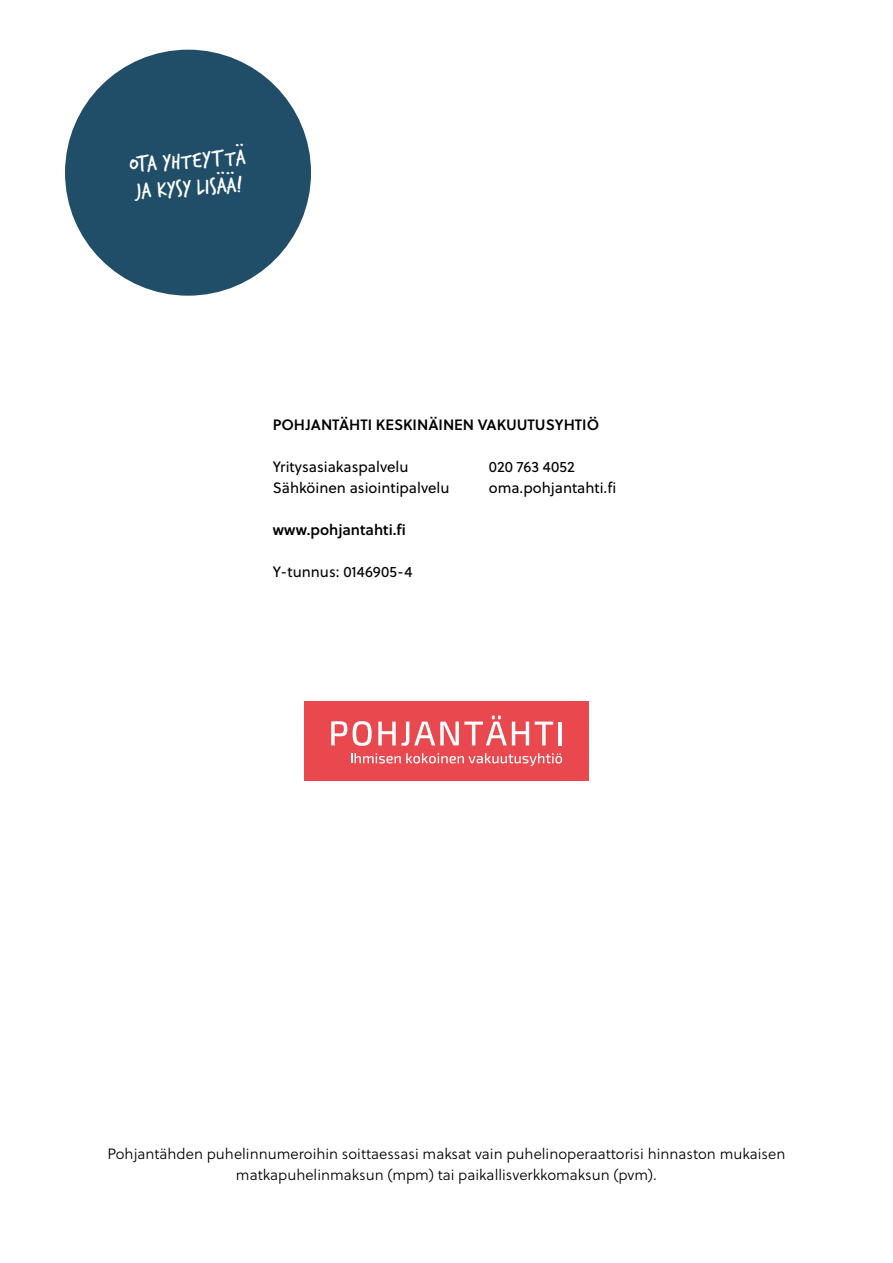
<style>
.page{position:relative;width:893px;height:1263px;background:#fff}
.page>*{position:absolute;margin:0;border:0;box-sizing:border-box;transform-origin:0 0}
.Artifact_Huomioympyrä{font:24px "Verveine";color:#fff}
.t1{font:15px/21px "Soleil Lt";color:#000;text-align:center}
.Paragraph4_leipis{font:15px "Soleil";color:#000}
.Paragraph10_leipis_semibold{font:15px "Soleil Sb";color:#000}
</style>
<div class="page">
<div style="left:65px;top:50px;width:246px;height:246px;background:#204e69;border-radius:50%"></div>
<div style="left:304px;top:701px;width:285px;height:79px;background:#e9484e"></div>
<svg style="left:331px;top:721px;width:16px;height:24px"></svg>
<svg style="left:353px;top:721px;width:19px;height:25px"></svg>
<svg style="left:378px;top:715px;width:151px;height:31px"></svg>
<svg style="left:535px;top:721px;width:18px;height:24px"></svg>
<hr style="left:559px;top:721px;width:3px;height:24px;background:#fff">
<svg style="left:351px;top:753px;width:211px;height:13px"></svg>
<p class="Artifact_Huomioympyrä" style="left:128px;top:148px;width:118px;rotate:-4deg">OTA YHTEYTTÄ</p>
<p class="Artifact_Huomioympyrä" style="left:134px;top:175px;width:109px;rotate:-4deg">JA KYSY LISÄÄ!</p>
<p class="Paragraph10_leipis_semibold" style="left:273px;top:413px;width:328px">POHJANTÄHTI KESKINÄINEN VAKUUTUSYHTIÖ</p>
<p class="Paragraph4_leipis" style="left:273px;top:455px;width:137px">Yritysasiakaspalvelu</p>
<p class="Paragraph4_leipis" style="left:489px;top:455px;width:87px">020 763 4052</p>
<p class="Paragraph4_leipis" style="left:273px;top:476px;width:178px">Sähköinen asiointipalvelu</p>
<p class="Paragraph4_leipis" style="left:489px;top:476px;width:129px">oma.pohjantahti.fi</p>
<p class="Paragraph10_leipis_semibold" style="left:273px;top:518px;width:135px">www.pohjantahti.fi</p>
<p class="Paragraph4_leipis" style="left:273px;top:560px;width:141px">Y-tunnus: 0146905-4</p>
<p class="t1" style="left:108px;top:1143px;width:679px">Pohjantähden puhelinnumeroihin soittaessasi maksat vain puhelinoperaattorisi hinnaston mukaisen matkapuhelinmaksun (mpm) tai paikallisverkkomaksun (pvm).</p>
</div>
